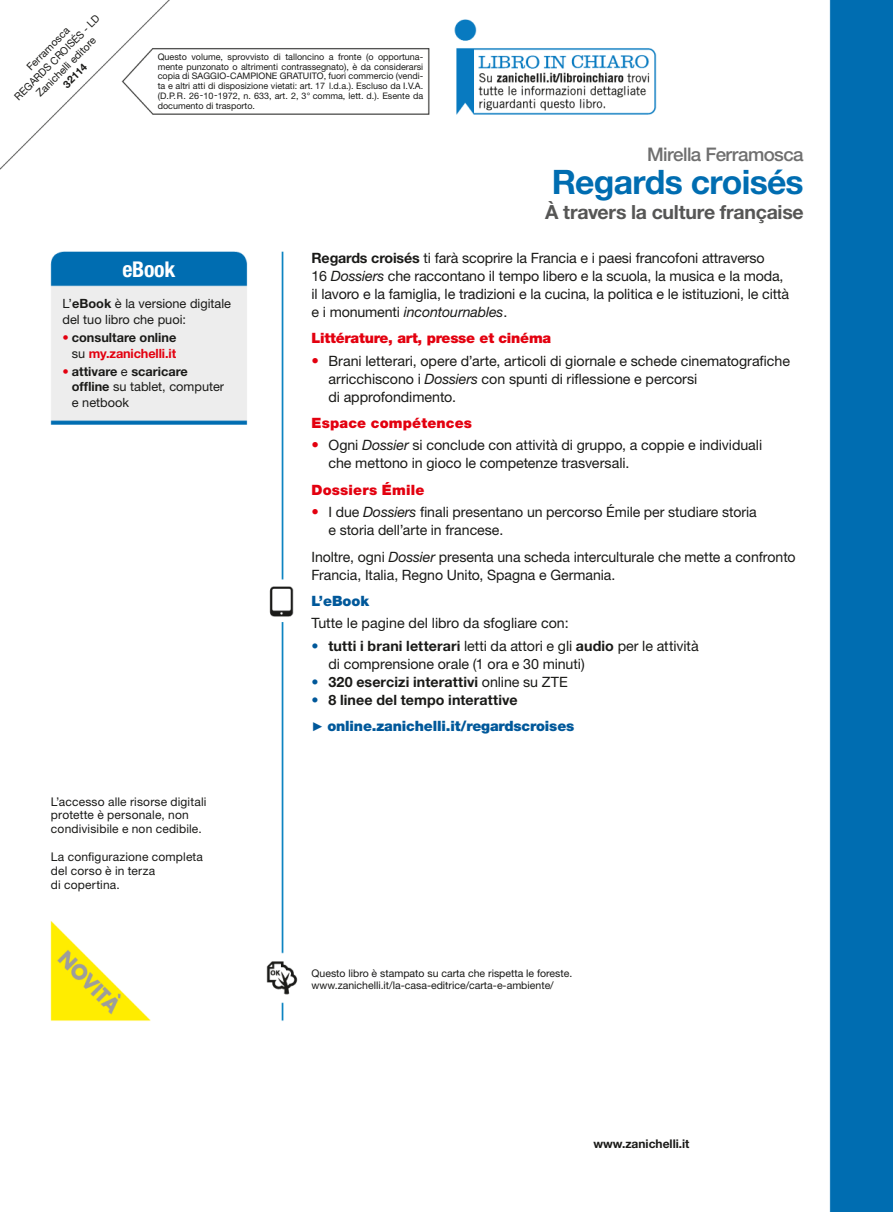
<style>
.page{position:relative;width:893px;height:1212px;background:#fff}
.page>*{position:absolute;margin:0;border:0;box-sizing:border-box;transform-origin:0 0}
.t1{font:700 33.75px "Helvetica Neue LT Std";letter-spacing:-.02em;color:#006db1}
.t2{font:700 condensed 21.75px "Helvetica Neue LT Std";letter-spacing:-.01em;color:#fff}
.t3{font:700 19.5px "Helvetica Neue LT Std";letter-spacing:-.015em;color:#565655}
.t4{font:500 18.75px "Helvetica Neue LT Std";letter-spacing:-.03em;color:#6f6f6f}
.t5{font:14.25px/18px "Helvetica Neue LT Std";letter-spacing:-.005em;color:#1a1a18}
.t6{font:900 14.25px/26.5px "Helvetica Neue LT Std";letter-spacing:-.01em;color:#00589a}
.t7{font:700 14.25px "Helvetica Neue LT Std";letter-spacing:.005em;color:#1a1a18}
.t8{font:900 14.25px "Helvetica Neue LT Std";letter-spacing:-.015em;color:#e3000f}
.t9{font:900 14.25px "Helvetica Neue LT Std";letter-spacing:.01em;color:#e3000f}
.t10{font:12.75px/15.8px "Helvetica Neue LT Std";color:#1a1a18}
.t11{font:700 12.75px/15.8px "Helvetica Neue LT Std";color:#e3000f;text-align:right}
.t12{font:12px/13.5px "Helvetica Neue LT Std";letter-spacing:.015em;color:#1a1a18}
.t13{font:700 12px "Helvetica Neue LT Std";color:#1a1a18}
.t14{font:10.5px/12.8px "Helvetica Neue LT Std";color:#1a1a18;text-align:center}
.t15{font:700 10.5px "Helvetica Neue LT Std";color:#1a1a18}
.t16{font:9px/9.8px "Helvetica Neue LT Std";color:#1a1a18;text-align:justify}
.s1{font-weight:700}
.s2{color:#1a1a18}
.s3{font-weight:400;color:#1a1a18}
.s4{font-weight:700;color:#e3000f}
.s5{font-style:italic}
.s6{font-size:15px;color:#e3000f}
.s7{color:#00589a}
.s8{font-weight:400;color:#00589a}
.s9{font-weight:400}
.s10{font-weight:700;color:#1a1a18}
.s11{font-family:"Times New Roman";font-weight:400;font-size:12.75px}
</style>
<div class="page">
<img style="left:0;top:0;width:893px;height:1212px">
<p class="t14" style="left:4px;top:85px;width:117px;rotate:-45deg">Ferramosca<br>REGARDS CROISÉS - LD<br>Zanichelli editore</p>
<p class="t15" style="left:62px;top:83px;width:31px;rotate:-45deg">32114</p>
<p class="t16" style="left:158px;top:53px;width:267px">Questo volume, sprovvisto di talloncino a fronte (o opportuna&shy;mente punzonato o altrimenti contrassegnato), è da considerarsi copia di SAGGIO-CAMPIONE GRATUITO, fuori commercio (vendi&shy;ta e altri atti di disposizione vietati: art. 17 l.d.a.). Escluso da I.V.A. (D.P.R. 26-10-1972, n. 633, art. 2, 3° comma, lett. d.). Esente da documento di trasporto.</p>
<h3 class="t4" style="left:647px;top:144px;width:158px">Mirella Ferramosca</h3>
<h1 class="t1" style="left:552px;top:170px;width:253px">Regards croisés</h1>
<h3 class="t3" style="left:545px;top:205px;width:260px">À travers la culture française</h3>
<h2 class="t2" style="left:122px;top:257px;width:54px">eBook</h2>
<p class="t10" style="left:63px;top:297px;width:170px">L’<span class="s1">eBook</span> è la versione digitale del tuo libro che puoi:</p>
<p class="t11" style="left:63px;top:330px;width:115px">• <span class="s2">consultare online </span><span class="s3">su</span> my.zanichelli.it</p>
<p class="t10" style="left:72px;top:364px;width:154px;text-indent:-9px"><span class="s4">•</span> <span class="s1">attivare</span> e <span class="s1">scaricare offline</span> su tablet, computer e netbook</p>
<p class="t12" style="left:51px;top:796px;width:157px">L’accesso alle risorse digitali protette è personale, non condivisibile e non cedibile.</p>
<p class="t12" style="left:51px;top:852px;width:154px">La configurazione completa del corso è in terza<br>di copertina.</p>
<p class="t5" style="left:311px;top:250px;width:479px"><span class="s1">Regards croisés</span> ti farà scoprire la Francia e i paesi francofoni attraverso<br>16 <span class="s5">Dossiers</span> che raccontano il tempo libero e la scuola, la musica e la moda, il lavoro e la famiglia, le tradizioni e la cucina, la politica e le istituzioni, le città e i monumenti <span class="s5">incontournables</span>.</p>
<p class="t8" style="left:311px;top:333px;width:241px">Littérature, art, presse et cinéma</p>
<p class="t5" style="left:328px;top:353px;width:463px;text-indent:-17px"><span class="s6">•</span> Brani letterari, opere d’arte, articoli di giornale e schede cinematografiche arricchiscono i <span class="s5">Dossiers</span> con spunti di riflessione e percorsi<br>di approfondimento.</p>
<p class="t9" style="left:311px;top:418px;width:162px">Espace compétences</p>
<p class="t5" style="left:328px;top:438px;width:435px;text-indent:-17px"><span class="s6">•</span> Ogni <span class="s5">Dossier</span> si conclude con attività di gruppo, a coppie e individuali che mettono in gioco le competenze trasversali.</p>
<p class="t9" style="left:311px;top:485px;width:114px">Dossiers Émile</p>
<p class="t5" style="left:328px;top:504px;width:430px;text-indent:-17px"><span class="s6">•</span> I due <span class="s5">Dossiers</span> finali presentano un percorso Émile per studiare storia e storia dell’arte in francese.</p>
<p class="t5" style="left:311px;top:549px;width:486px">Inoltre, ogni <span class="s5">Dossier</span> presenta una scheda interculturale che mette a confronto<br>Francia, Italia, Regno Unito, Spagna e Germania.</p>
<p class="t6" style="left:311px;top:589px;width:59px">L’eBook</p>
<p class="t5" style="left:311px;top:616px;width:259px">Tutte le pagine del libro da sfogliare con:</p>
<p class="t5" style="left:328px;top:638px;width:372px;text-indent:-17px"><span class="s7">•</span> <span class="s1">tutti i brani letterari</span> letti da attori e gli <span class="s1">audio</span> per le attività di comprensione orale (1 ora e 30 minuti)</p>
<p class="t7" style="left:311px;top:676px;width:258px"><span class="s8">•</span> 320 esercizi interattivi <span class="s9">online su ZTE</span></p>
<p class="t6" style="left:311px;top:687px;width:264px"><span class="s9">•</span> <span class="s10">8 linee del tempo interattive<br></span><span class="s11">►</span> online.zanichelli.it/regardscroises</p>
<p class="t14" style="left:312px;top:968px;width:262px;line-height:12px;text-align:left">Questo libro è stampato su carta che rispetta le foreste. www.zanichelli.it/la-casa-editrice/carta-e-ambiente/</p>
<p class="t13" style="left:593px;top:1140px;width:98px">www.zanichelli.it</p>
</div>
